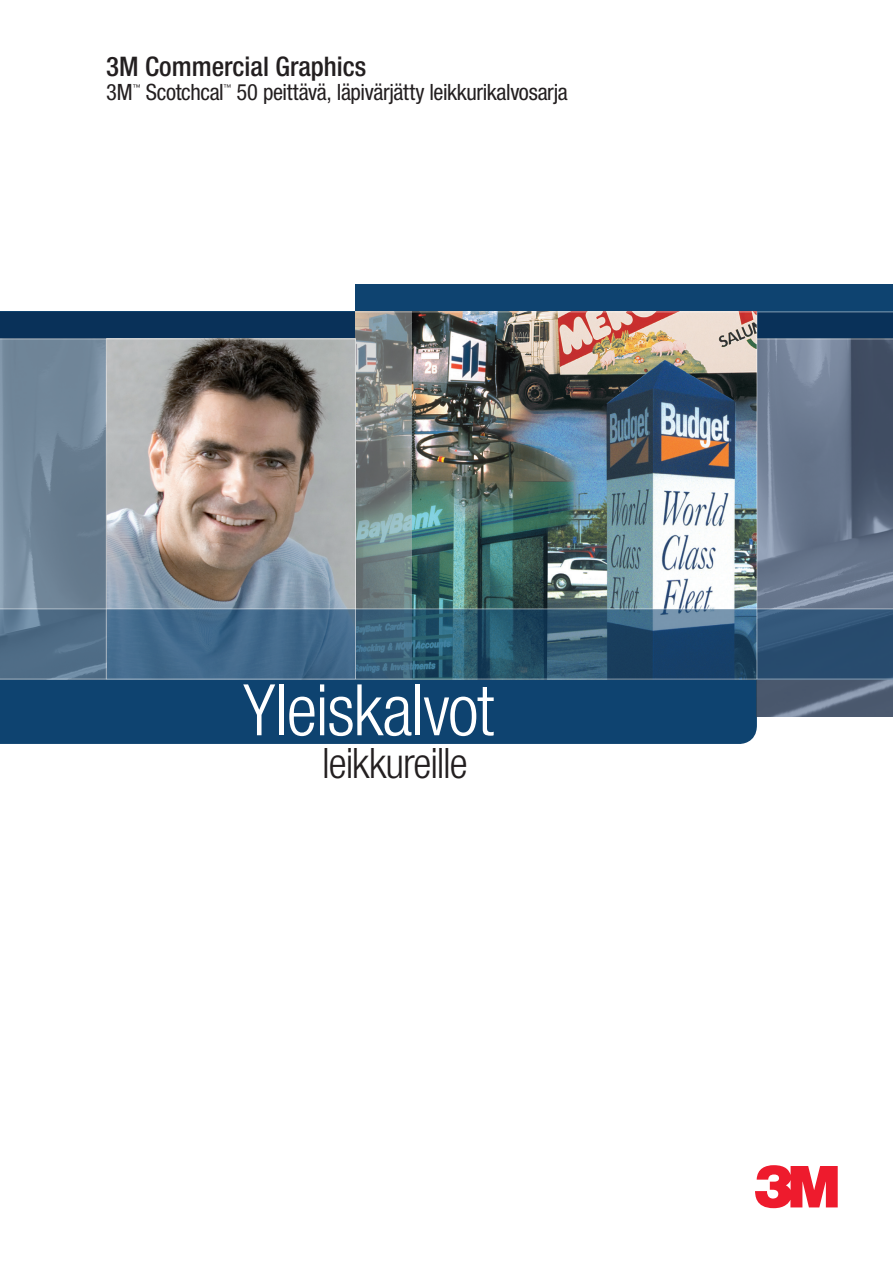
<style>
.page{position:relative;width:893px;height:1263px;background:#fff}
.page>*{position:absolute;margin:0;border:0;box-sizing:border-box;transform-origin:0 0}
.t1{font:300 condensed 71.25px "Helvetica Neue LT";letter-spacing:-.02em;color:#fff}
.t2{font:300 condensed 42px "Helvetica Neue LT";letter-spacing:-.025em;color:#231f20}
.t3{font:500 condensed 27px "Helvetica Neue LT";color:#231f20}
.t4{font:condensed 22.5px "Helvetica Neue LT";letter-spacing:-.015em;color:#231f20}
.t5{font:condensed 7.8px "Helvetica Neue LT";color:#231f20}
</style>
<div class="page">
<svg style="left:755px;top:1165px;width:83px;height:43px"></svg>
<div style="left:355px;top:285px;width:538px;height:81px;background:#0e4370"></div>
<div style="left:0;top:680px;width:757px;height:64px;background:#0e4370"></div>
<img style="left:757px;top:339px;width:136px;height:378px">
<div style="left:0;top:312px;width:361px;height:405px;background:#0e4370"></div>
<div style="left:0;top:312px;width:893px;height:27px;background:#093159"></div>
<img style="left:411px;top:312px;width:345px;height:296px">
<img style="left:0;top:339px;width:355px;height:269px">
<img style="left:355px;top:312px;width:56px;height:296px">
<svg style="left:0;top:609px;width:893px;height:70px"></svg>
<hr style="left:355px;top:311px;width:538px;height:1px;background:#fff">
<hr style="left:756px;top:312px;width:1px;height:367px;background:#fff">
<hr style="left:0;top:608px;width:893px;height:1px;background:#fff">
<hr style="left:106px;top:339px;width:1px;height:340px;background:#fff">
<hr style="left:355px;top:339px;width:1px;height:340px;background:#fff">
<hr style="left:0;top:338px;width:355px;height:1px;background:#fff">
<hr style="left:757px;top:338px;width:136px;height:1px;background:#fff">
<hr style="left:0;top:679px;width:893px;height:1px;background:#fff">
<p class="t3" style="left:106px;top:51px;width:262px">3M Commercial Graphics</p>
<p class="t4" style="left:106px;top:79px;width:28px">3M</p>
<p class="t5" style="left:133px;top:83px;width:9px">™</p>
<p class="t4" style="left:146px;top:79px;width:80px">Scotchcal</p>
<p class="t5" style="left:224px;top:83px;width:9px">™</p>
<p class="t4" style="left:237px;top:79px;width:333px">50 peittävä, läpivärjätty leikkurikalvosarja</p>
<h1 class="t1" style="left:243px;top:669px;width:252px">Yleiskalvot</h1>
<h2 class="t2" style="left:322px;top:739px;width:147px">leikkureille</h2>
</div>
